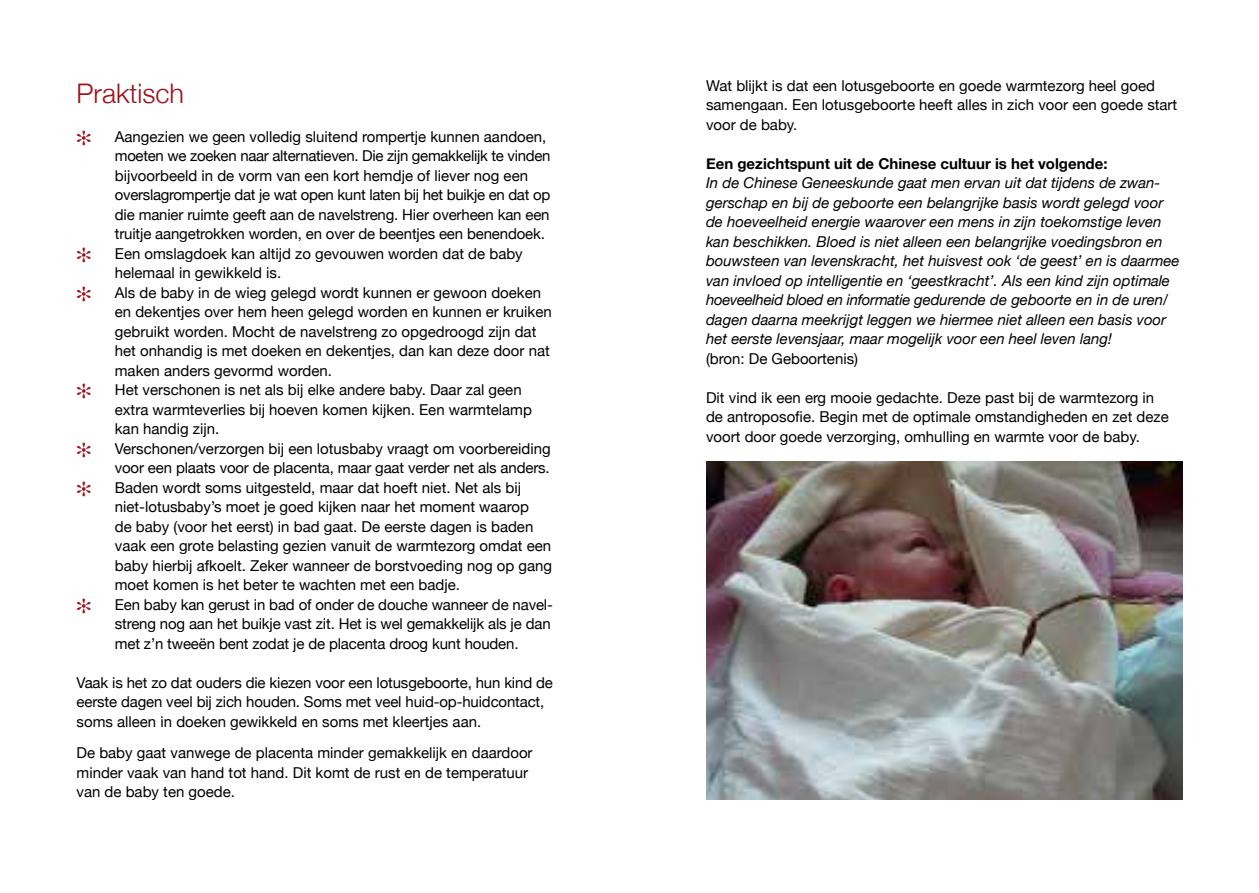
<style>
.page{position:relative;width:1259px;height:893px;background:#fff}
.page>*{position:absolute;margin:0;border:0;box-sizing:border-box;transform-origin:0 0}
.t1{font:300 27px "Helvetica Neue";color:#9e1019}
.t2{font:15px/19.5px "Helvetica Neue";color:#000}
.t3{font:italic 15px/19.5px "Helvetica Neue";color:#000}
.t4{font:15px "Helvetica Neue";letter-spacing:-.02em;color:#000}
.t5{font:700 15px "Helvetica Neue";color:#000}
.s1{color:#9e1019}
</style>
<div class="page">
<img style="left:706px;top:461px;width:476px;height:338px">
<h1 class="t1" style="left:77px;top:71px;width:109px">Praktisch</h1>
<p class="t2" style="left:77px;top:127px;width:471px"><span class="s1">✻</span> Aangezien we geen volledig sluitend rompertje kunnen aandoen,</p>
<p class="t4" style="left:115px;top:145px;width:437px">moeten we zoeken naar alternatieven. Die zijn gemakkelijk te vinden</p>
<p class="t2" style="left:115px;top:166px;width:415px">bijvoorbeeld in de vorm van een kort hemdje of liever nog een</p>
<p class="t4" style="left:115px;top:184px;width:437px">overslagrompertje dat je wat open kunt laten bij het buikje en dat op</p>
<p class="t2" style="left:115px;top:205px;width:436px">die manier ruimte geeft aan de navelstreng. Hier overheen kan een</p>
<p class="t2" style="left:115px;top:225px;width:431px">truitje aangetrokken worden, en over de beentjes een benendoek.</p>
<p class="t2" style="left:77px;top:244px;width:448px"><span class="s1">✻</span> Een omslagdoek kan altijd zo gevouwen worden dat de baby</p>
<p class="t2" style="left:115px;top:264px;width:168px">helemaal in gewikkeld is.</p>
<p class="t2" style="left:77px;top:283px;width:466px"><span class="s1">✻</span> Als de baby in de wieg gelegd wordt kunnen er gewoon doeken</p>
<p class="t2" style="left:115px;top:303px;width:438px">en dekentjes over hem heen gelegd worden en kunnen er kruiken</p>
<p class="t2" style="left:115px;top:322px;width:423px">gebruikt worden. Mocht de navelstreng zo opgedroogd zijn dat</p>
<p class="t2" style="left:115px;top:342px;width:436px">het onhandig is met doeken en dekentjes, dan kan deze door nat</p>
<p class="t2" style="left:115px;top:361px;width:219px">maken anders gevormd worden.</p>
<p class="t2" style="left:77px;top:381px;width:446px"><span class="s1">✻</span> Het verschonen is net als bij elke andere baby. Daar zal geen</p>
<p class="t2" style="left:115px;top:400px;width:419px">extra warmteverlies bij hoeven komen kijken. Een warmtelamp</p>
<p class="t2" style="left:115px;top:420px;width:106px">kan handig zijn.</p>
<p class="t2" style="left:77px;top:439px;width:475px"><span class="s1">✻</span> Verschonen/verzorgen bij een lotusbaby vraagt om voorbereiding</p>
<p class="t2" style="left:115px;top:459px;width:436px">voor een plaats voor de placenta, maar gaat verder net als anders.</p>
<p class="t2" style="left:77px;top:478px;width:446px"><span class="s1">✻</span> Baden wordt soms uitgesteld, maar dat hoeft niet. Net als bij</p>
<p class="t2" style="left:115px;top:498px;width:416px">niet-lotusbaby’s moet je goed kijken naar het moment waarop</p>
<p class="t2" style="left:115px;top:517px;width:420px">de baby (voor het eerst) in bad gaat. De eerste dagen is baden</p>
<p class="t2" style="left:115px;top:537px;width:438px">vaak een grote belasting gezien vanuit de warmtezorg omdat een</p>
<p class="t2" style="left:115px;top:556px;width:439px">baby hierbij afkoelt. Zeker wanneer de borstvoeding nog op gang</p>
<p class="t2" style="left:115px;top:576px;width:347px">moet komen is het beter te wachten met een badje.</p>
<p class="t2" style="left:77px;top:595px;width:478px"><span class="s1">✻</span> Een baby kan gerust in bad of onder de douche wanneer de navel-</p>
<p class="t2" style="left:115px;top:615px;width:437px">streng nog aan het buikje vast zit. Het is wel gemakkelijk als je dan</p>
<p class="t2" style="left:115px;top:634px;width:405px">met z’n tweeën bent zodat je de placenta droog kunt houden.</p>
<p class="t2" style="left:77px;top:673px;width:478px">Vaak is het zo dat ouders die kiezen voor een lotusgeboorte, hun kind de eerste dagen veel bij zich houden. Soms met veel huid-op-huidcontact, soms alleen in doeken gewikkeld en soms met kleertjes aan.</p>
<p class="t2" style="left:77px;top:744px;width:457px">De baby gaat vanwege de placenta minder gemakkelijk en daardoor minder vaak van hand tot hand. Dit komt de rust en de temperatuur van de baby ten goede.</p>
<p class="t2" style="left:706px;top:77px;width:473px">Wat blijkt is dat een lotusgeboorte en goede warmtezorg heel goed samengaan. Een lotusgeboorte heeft alles in zich voor een goede start voor de baby.</p>
<p class="t5" style="left:706px;top:152px;width:403px">Een gezichtspunt uit de Chinese cultuur is het volgende:</p>
<p class="t3" style="left:706px;top:174px;width:475px">In de Chinese Geneeskunde gaat men ervan uit dat tijdens de zwan&shy;gerschap en bij de geboorte een belangrijke basis wordt gelegd voor de hoeveelheid energie waarover een mens in zijn toekomstige leven kan beschikken. Bloed is niet alleen een belangrijke voedingsbron en bouwsteen van levenskracht, het huisvest ook ‘de geest’ en is daarmee van invloed op intelligentie en ‘geestkracht’. Als een kind zijn optimale hoeveelheid bloed en informatie gedurende de geboorte en in de uren/ dagen daarna meekrijgt leggen we hiermee niet alleen een basis voor het eerste levensjaar, maar mogelijk voor een heel leven lang!</p>
<p class="t2" style="left:706px;top:350px;width:153px">(bron: De Geboortenis)</p>
<p class="t2" style="left:706px;top:389px;width:464px">Dit vind ik een erg mooie gedachte. Deze past bij de warmtezorg in de antroposofie. Begin met de optimale omstandigheden en zet deze voort door goede verzorging, omhulling en warmte voor de baby.</p>
</div>
